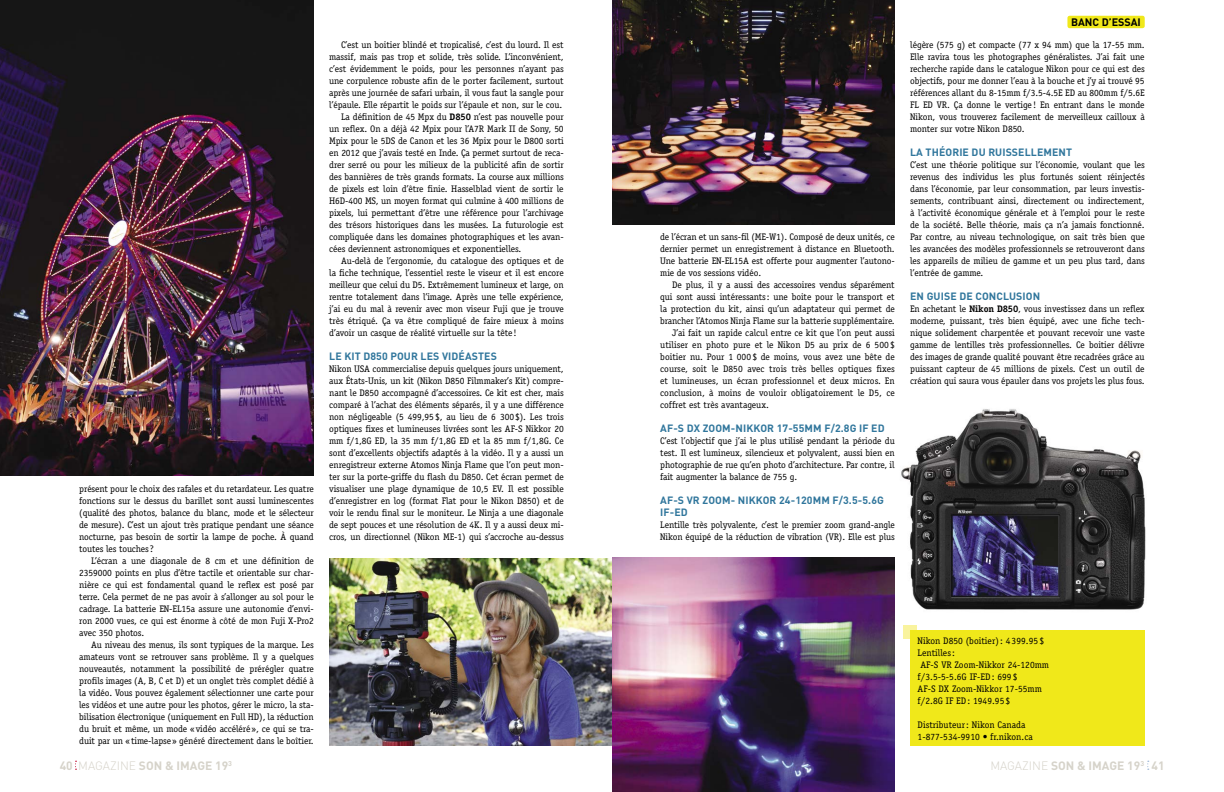
<style>
.page{position:relative;width:1224px;height:792px;background:#fff}
.page>*{position:absolute;margin:0;border:0;box-sizing:border-box;transform-origin:0 0}
.t1{font:700 12px "DIN";color:#d6d3ca}
.t2{font:700 10.7px "DIN";color:#000}
.t3{font:700 10.5px/12px "DIN";letter-spacing:.01em;color:#30769c}
.t4{font:9.5px/12px "Officina Serif";letter-spacing:-.01em;color:#000;text-align:justify}
.s1{font-weight:300}
.s2{font-weight:700}
</style>
<div class="page">
<div style="left:1067px;top:16px;width:78px;height:12px;background:#f0e81a;border-radius:2px"></div>
<img style="left:329px;top:558px;width:283px;height:188px">
<img style="left:901px;top:409px;width:245px;height:201px">
<img style="left:0;top:0;width:314px;height:476px">
<img style="left:612px;top:558px;width:283px;height:234px">
<img style="left:612px;top:0;width:283px;height:224px">
<div style="left:903px;top:625px;width:14px;height:14px;background:#f9f39e"></div>
<div style="left:910px;top:630px;width:235px;height:116px;background:#f0e81a"></div>
<p class="t4" style="left:79px;top:483px;width:236px">présent pour le choix des rafales et du retardateur. Les quatre fonctions sur le dessus du barillet sont aussi luminescentes (qualité des photos, balance du blanc, mode et le sélecteur de mesure). C’est un ajout très pratique pendant une séance nocturne, pas besoin de sortir la lampe de poche. À quand toutes les touches?</p>
<p class="t4" style="left:79px;top:555px;width:236px;text-indent:12px">L’écran a une diagonale de 8 cm et une définition de 2359000 points en plus d’être tactile et orientable sur char&shy;nière ce qui est fondamental quand le reflex est posé par terre. Cela permet de ne pas avoir à s’allonger au sol pour le cadrage. La batterie EN-EL15a assure une autonomie d’envi&shy;ron 2000 vues, ce qui est énorme à côté de mon Fuji X-Pro2 avec 350 photos.</p>
<p class="t4" style="left:79px;top:639px;width:236px;text-indent:12px">Au niveau des menus, ils sont typiques de la marque. Les amateurs vont se retrouver sans problème. Il y a quelques nouveautés, notamment la possibilité de prérégler quatre profils images (A, B, C et D) et un onglet très complet dédié à la vidéo. Vous pouvez également sélectionner une carte pour les vidéos et une autre pour les photos, gérer le micro, la sta&shy;bilisation électronique (uniquement en Full HD), la réduction du bruit et même, un mode «vidéo accéléré», ce qui se tra&shy;duit par un «time-lapse» généré directement dans le boîtier.</p>
<p class="t1" style="left:78px;top:758px;width:155px"><span class="s1">MAGAZINE</span> SON &amp; IMAGE 19<sup>3</sup></p>
<p class="t1" style="left:60px;top:758px;width:15px">40</p>
<p class="t4" style="left:341px;top:39px;width:224px">C’est un boitier blindé et tropicalisé, c’est du lourd. Il est</p>
<p class="t4" style="left:329px;top:51px;width:236px">massif, mais pas trop et solide, très solide. L’inconvénient,</p>
<p class="t4" style="left:329px;top:63px;width:236px">c’est évidemment le poids, pour les personnes n’ayant pas</p>
<p class="t4" style="left:329px;top:75px;width:236px">une corpulence robuste afin de le porter facilement, surtout</p>
<p class="t4" style="left:329px;top:87px;width:236px">après une journée de safari urbain, il vous faut la sangle pour</p>
<p class="t4" style="left:329px;top:99px;width:235px">l’épaule. Elle répartit le poids sur l’épaule et non, sur le cou.</p>
<p class="t4" style="left:341px;top:111px;width:224px">La définition de 45 Mpx du <span class="s2">D850</span> n’est pas nouvelle pour</p>
<p class="t4" style="left:329px;top:123px;width:236px">un reflex. On a déjà 42 Mpix pour l’A7R Mark II de Sony, 50</p>
<p class="t4" style="left:329px;top:135px;width:236px">Mpix pour le 5DS de Canon et les 36 Mpix pour le D800 sorti</p>
<p class="t4" style="left:329px;top:147px;width:236px">en 2012 que j’avais testé en Inde. Ça permet surtout de reca-</p>
<p class="t4" style="left:329px;top:159px;width:236px">drer serré ou pour les milieux de la publicité afin de sortir</p>
<p class="t4" style="left:329px;top:171px;width:236px">des bannières de très grands formats. La course aux millions</p>
<p class="t4" style="left:329px;top:183px;width:236px">de pixels est loin d’être finie. Hasselblad vient de sortir le</p>
<p class="t4" style="left:329px;top:195px;width:236px">H6D-400 MS, un moyen format qui culmine à 400 millions de</p>
<p class="t4" style="left:329px;top:207px;width:236px">pixels, lui permettant d’être une référence pour l’archivage</p>
<p class="t4" style="left:329px;top:219px;width:236px">des trésors historiques dans les musées. La futurologie est</p>
<p class="t4" style="left:329px;top:231px;width:236px">compliquée dans les domaines photographiques et les avan-</p>
<p class="t4" style="left:329px;top:243px;width:194px">cées deviennent astronomiques et exponentielles.</p>
<p class="t4" style="left:341px;top:255px;width:224px">Au-delà de l’ergonomie, du catalogue des optiques et de</p>
<p class="t4" style="left:329px;top:267px;width:236px">la fiche technique, l’essentiel reste le viseur et il est encore</p>
<p class="t4" style="left:329px;top:279px;width:236px">meilleur que celui du D5. Extrêmement lumineux et large, on</p>
<p class="t4" style="left:329px;top:291px;width:236px">rentre totalement dans l’image. Après une telle expérience,</p>
<p class="t4" style="left:329px;top:303px;width:236px">j’ai eu du mal à revenir avec mon viseur Fuji que je trouve</p>
<p class="t4" style="left:329px;top:315px;width:236px">très étriqué. Ça va être compliqué de faire mieux à moins</p>
<p class="t4" style="left:329px;top:327px;width:189px">d’avoir un casque de réalité virtuelle sur la tête!</p>
<p class="t3" style="left:329px;top:350px;width:169px">LE KIT D850 POUR LES VIDÉASTES</p>
<p class="t4" style="left:329px;top:363px;width:236px">Nikon USA commercialise depuis quelques jours uniquement, aux États-Unis, un kit (Nikon D850 Filmmaker’s Kit) compre&shy;nant le D850 accompagné d’accessoires. Ce kit est cher, mais comparé à l’achat des éléments séparés, il y a une différence non négligeable (5 499,95$, au lieu de 6 300$). Les trois optiques fixes et lumineuses livrées sont les AF-S Nikkor 20 mm f/1,8G ED, la 35 mm f/1,8G ED et la 85 mm f/1,8G. Ce sont d’excellents objectifs adaptés à la vidéo. Il y a aussi un enregistreur externe Atomos Ninja Flame que l’on peut mon&shy;ter sur la porte-griffe du flash du D850. Cet écran permet de visualiser une plage dynamique de 10,5 EV. Il est possible d’enregistrer en log (format Flat pour le Nikon D850) et de voir le rendu final sur le moniteur. Le Ninja a une diagonale de sept pouces et une résolution de 4K. Il y a aussi deux mi&shy;cros, un directionnel (Nikon ME-1) qui s’accroche au-dessus</p>
<p class="t4" style="left:660px;top:231px;width:236px">de l’écran et un sans-fil (ME-W1). Composé de deux unités, ce dernier permet un enregistrement à distance en Bluetooth.<br>Une batterie EN-EL15A est offerte pour augmenter l’autono&shy;mie de vos sessions vidéo.</p>
<p class="t4" style="left:672px;top:279px;width:224px">De plus, il y a aussi des accessoires vendus séparément</p>
<p class="t4" style="left:660px;top:291px;width:236px">qui sont aussi intéressants: une boite pour le transport et</p>
<p class="t4" style="left:660px;top:303px;width:236px">la protection du kit, ainsi qu’un adaptateur qui permet de</p>
<p class="t4" style="left:660px;top:315px;width:236px">brancher l’Atomos Ninja Flame sur la batterie supplémentaire.</p>
<p class="t4" style="left:672px;top:327px;width:224px">J’ai fait un rapide calcul entre ce kit que l’on peut aussi</p>
<p class="t4" style="left:660px;top:339px;width:236px">utiliser en photo pure et le Nikon D5 au prix de 6 500 $</p>
<p class="t4" style="left:660px;top:351px;width:236px">boitier nu. Pour 1 000$ de moins, vous avez une bête de</p>
<p class="t4" style="left:660px;top:363px;width:236px">course, soit le D850 avec trois très belles optiques fixes</p>
<p class="t4" style="left:660px;top:375px;width:236px">et lumineuses, un écran professionnel et deux micros. En</p>
<p class="t4" style="left:660px;top:387px;width:236px">conclusion, à moins de vouloir obligatoirement le D5, ce</p>
<p class="t4" style="left:660px;top:399px;width:110px">coffret est très avantageux.</p>
<p class="t3" style="left:660px;top:422px;width:226px">AF-S DX ZOOM-NIKKOR 17-55MM F/2.8G IF ED</p>
<p class="t4" style="left:660px;top:435px;width:236px">C’est l’objectif que j’ai le plus utilisé pendant la période du test. Il est lumineux, silencieux et polyvalent, aussi bien en photographie de rue qu’en photo d’architecture. Par contre, il fait augmenter la balance de 755 g.</p>
<p class="t3" style="left:660px;top:494px;width:225px">AF-S VR ZOOM- NIKKOR 24-120MM F/3.5-5.6G<br>IF-ED</p>
<p class="t4" style="left:660px;top:519px;width:236px">Lentille très polyvalente, c’est le premier zoom grand-angle<br>Nikon équipé de la réduction de vibration (VR). Elle est plus</p>
<p class="t2" style="left:1071px;top:15px;width:71px">BANC D’ESSAI</p>
<p class="t4" style="left:910px;top:39px;width:236px">légère (575 g) et compacte (77 x 94 mm) que la 17-55 mm.<br>Elle ravira tous les photographes généralistes. J’ai fait une recherche rapide dans le catalogue Nikon pour ce qui est des objectifs, pour me donner l’eau à la bouche et j’y ai trouvé 95 références allant du 8-15mm f/3.5-4.5E ED au 800mm f/5.6E FL ED VR. Ça donne le vertige! En entrant dans le monde Nikon, vous trouverez facilement de merveilleux cailloux à monter sur votre Nikon D850.</p>
<p class="t3" style="left:910px;top:146px;width:163px">LA THÉORIE DU RUISSELLEMENT</p>
<p class="t4" style="left:910px;top:159px;width:236px">C’est une théorie politique sur l’économie, voulant que les revenus des individus les plus fortunés soient réinjectés dans l’économie, par leur consommation, par leurs investis&shy;sements, contribuant ainsi, directement ou indirectement, à l’activité économique générale et à l’emploi pour le reste de la société. Belle théorie, mais ça n’a jamais fonctionné.<br>Par contre, au niveau technologique, on sait très bien que les avancées des modèles professionnels se retrouveront dans les appareils de milieu de gamme et un peu plus tard, dans l’entrée de gamme.</p>
<p class="t3" style="left:910px;top:290px;width:131px">EN GUISE DE CONCLUSION</p>
<p class="t4" style="left:910px;top:303px;width:236px">En achetant le <span class="s2">Nikon D850</span>, vous investissez dans un reflex moderne, puissant, très bien équipé, avec une fiche tech&shy;nique solidement charpentée et pouvant recevoir une vaste gamme de lentilles très professionnelles. Ce boitier délivre des images de grande qualité pouvant être recadrées grâce au puissant capteur de 45 millions de pixels. C’est un outil de création qui saura vous épauler dans vos projets les plus fous.</p>
<p class="t4" style="left:918px;top:635px;width:133px;text-align:left">Nikon D850 (boitier): 4399.95 $<br>Lentilles:<br>AF-S VR Zoom-Nikkor 24-120mm f/3.5-5-5.6G IF-ED: 699 $<br>AF-S DX Zoom-Nikkor 17-55mm f/2.8G IF ED: 1949.95$</p>
<p class="t4" style="left:918px;top:719px;width:117px">Distributeur: Nikon Canada<br>1-877-534-9910 • fr.nikon.ca</p>
<p class="t1" style="left:990px;top:758px;width:176px"><span class="s1">MAGAZINE</span> SON &amp; IMAGE 19<sup>3</sup> 41</p>
</div>
